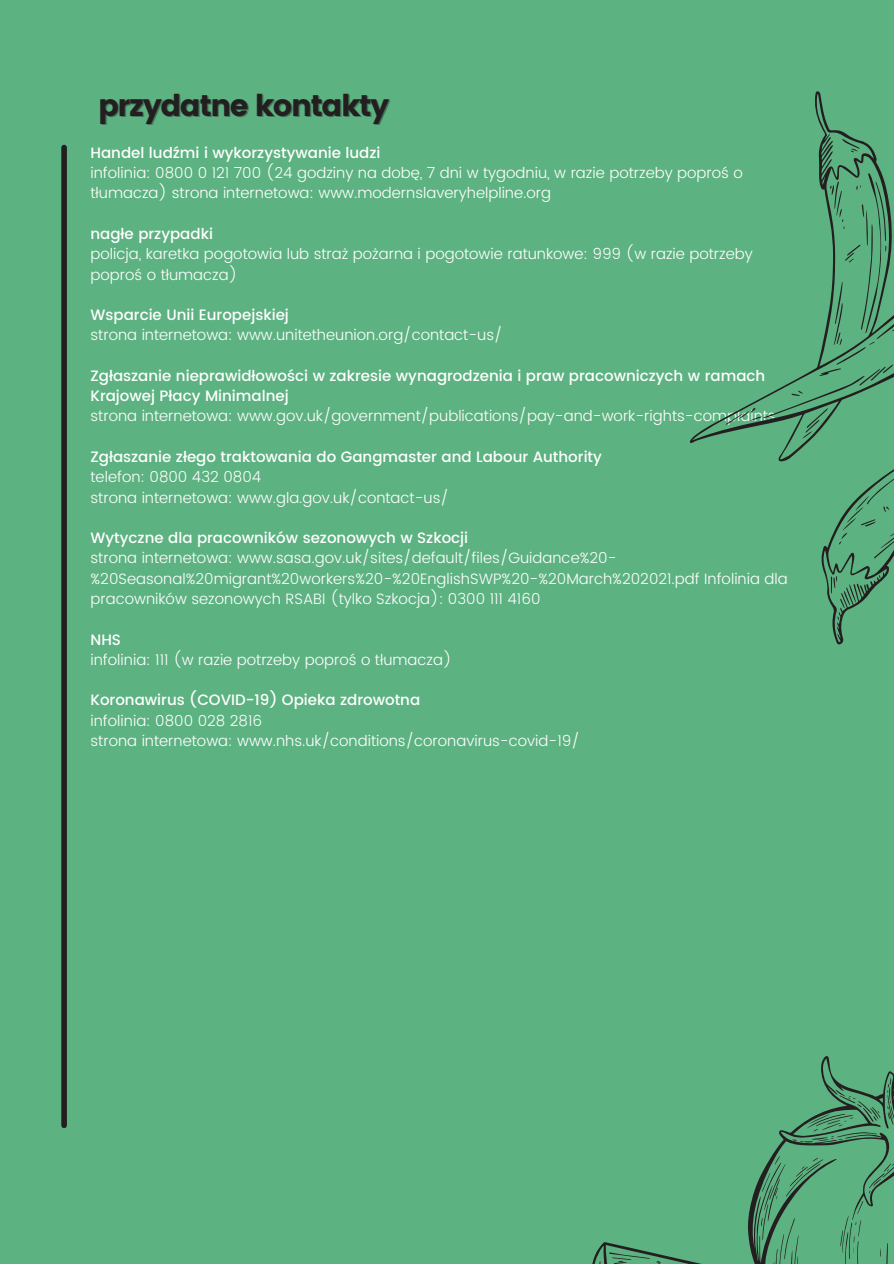
<style>
.page{position:relative;width:894px;height:1264px;background:#fff}
.page>*{position:absolute;margin:0;border:0;box-sizing:border-box;transform-origin:0 0}
.t1{font:30px "Poppins";letter-spacing:-.05em;color:#231f20}
.t2{font:300 15px/20.2px "Poppins";color:#fff}
.t3{font:500 15px/20.2px "Poppins";color:#fff}
</style>
<div class="page">
<div style="left:0;top:0;width:893px;height:1263px;background:#5db281"></div>
<div style="left:61px;top:147px;width:6px;height:978px;background:#231f20"></div>
<svg style="left:592px;top:1056px;width:301px;height:207px"></svg>
<svg style="left:690px;top:91px;width:203px;height:553px"></svg>
<p class="t1" style="left:98px;top:88px;width:293px">przydatne kontakty</p>
<p class="t3" style="left:90px;top:142px;width:291px">Handel ludźmi i wykorzystywanie ludzi</p>
<p class="t2" style="left:90px;top:163px;width:653px">infolinia: 0800 0 121 700 (24 godziny na dobę, 7 dni w tygodniu, w razie potrzeby poproś o tłumacza) strona internetowa: www.modernslaveryhelpline.org</p>
<p class="t3" style="left:90px;top:224px;width:124px">nagłe przypadki</p>
<p class="t2" style="left:90px;top:244px;width:663px">policja, karetka pogotowia lub straż pożarna i pogotowie ratunkowe: 999 (w razie potrzeby poproś o tłumacza)</p>
<p class="t3" style="left:90px;top:305px;width:200px">Wsparcie Unii Europejskiej</p>
<p class="t2" style="left:90px;top:325px;width:413px">strona internetowa: www.unitetheunion.org/contact-us/</p>
<p class="t3" style="left:90px;top:365px;width:676px">Zgłaszanie nieprawidłowości w zakresie wynagrodzenia i praw pracowniczych w ramach<br>Krajowej Płacy Minimalnej</p>
<p class="t2" style="left:90px;top:406px;width:686px">strona internetowa: www.gov.uk/government/publications/pay-and-work-rights-complaints</p>
<p class="t3" style="left:90px;top:446px;width:513px">Zgłaszanie złego traktowania do Gangmaster and Labour Authority</p>
<p class="t2" style="left:90px;top:467px;width:172px">telefon: 0800 432 0804</p>
<p class="t2" style="left:90px;top:487px;width:360px">strona internetowa: www.gla.gov.uk/contact-us/</p>
<p class="t3" style="left:90px;top:528px;width:379px">Wytyczne dla pracowników sezonowych w Szkocji</p>
<p class="t2" style="left:90px;top:548px;width:698px">strona internetowa: www.sasa.gov.uk/sites/default/files/Guidance%20- %20Seasonal%20migrant%20workers%20-%20EnglishSWP%20-%20March%202021.pdf Infolinia dla pracowników sezonowych RSABI (tylko Szkocja): 0300 111 4160</p>
<p class="t3" style="left:90px;top:629px;width:32px">NHS</p>
<p class="t2" style="left:90px;top:649px;width:362px">infolinia: 111 (w razie potrzeby poproś o tłumacza)</p>
<p class="t3" style="left:90px;top:690px;width:331px">Koronawirus (COVID-19) Opieka zdrowotna</p>
<p class="t2" style="left:90px;top:710px;width:173px">infolinia: 0800 028 2816</p>
<p class="t2" style="left:90px;top:730px;width:490px">strona internetowa: www.nhs.uk/conditions/coronavirus-covid-19/</p>
</div>
